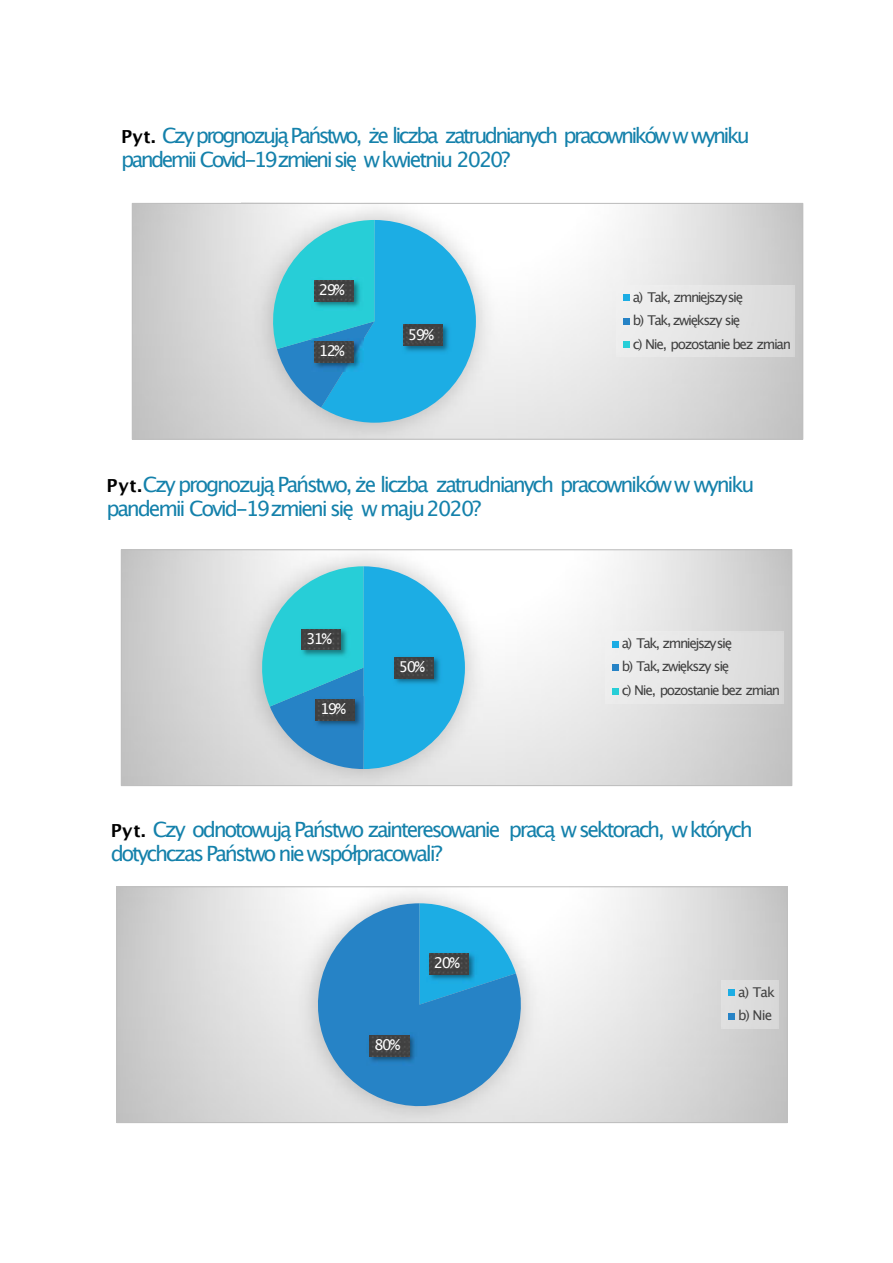
<style>
.page{position:relative;width:893px;height:1263px;background:#fff}
.page>*{position:absolute;margin:0;border:0;box-sizing:border-box;transform-origin:0 0}
.t1{font:21px/24px "Lucida Grande";letter-spacing:-.11em;color:#1481ab}
.t2{font:15px "Lucida Grande";letter-spacing:-.1em;color:#fff}
.t3{font:13.5px/23.5px "Lucida Grande";letter-spacing:-.1em;color:#404040}
.s1{font-weight:700;font-size:18px;color:#000}
</style>
<div class="page">
<svg style="left:262px;top:220px;width:214px;height:203px"></svg>
<img style="left:400px;top:322px;width:53px;height:33px">
<img style="left:311px;top:338px;width:52px;height:34px">
<img style="left:311px;top:277px;width:52px;height:33px">
<div style="left:623px;top:294px;width:7px;height:7px;background:#1cade4"></div>
<div style="left:623px;top:318px;width:7px;height:7px;background:#2683c6"></div>
<div style="left:623px;top:341px;width:7px;height:7px;background:#27ced7"></div>
<img style="left:404px;top:325px;width:39px;height:21px">
<img style="left:314px;top:341px;width:40px;height:21px">
<img style="left:314px;top:280px;width:40px;height:21px">
<div style="left:132px;top:203px;width:671px;height:237px;border:1px solid #bfbfbf"></div>
<svg style="left:248px;top:566px;width:217px;height:203px"></svg>
<img style="left:391px;top:654px;width:52px;height:34px">
<img style="left:312px;top:696px;width:52px;height:34px">
<img style="left:298px;top:626px;width:52px;height:33px">
<img style="left:605px;top:632px;width:178px;height:71px">
<div style="left:612px;top:641px;width:7px;height:6px;background:#1cade4"></div>
<img style="left:395px;top:657px;width:39px;height:21px">
<img style="left:316px;top:699px;width:39px;height:21px">
<img style="left:302px;top:629px;width:39px;height:21px">
<div style="left:612px;top:664px;width:7px;height:7px;background:#2683c6"></div>
<div style="left:612px;top:688px;width:7px;height:6px;background:#27ced7"></div>
<div style="left:121px;top:549px;width:671px;height:237px;border:1px solid #bfbfbf"></div>
<svg style="left:306px;top:903px;width:227px;height:215px;fill:#2683c6"></svg>
<img style="left:426px;top:950px;width:52px;height:34px">
<img style="left:367px;top:1032px;width:52px;height:34px">
<div style="left:721px;top:981px;width:58px;height:48px;background:#dcdcdc"></div>
<div style="left:729px;top:989px;width:6px;height:7px;background:#1cade4"></div>
<div style="left:729px;top:1013px;width:6px;height:7px;background:#2683c6"></div>
<img style="left:429px;top:953px;width:40px;height:21px">
<img style="left:370px;top:1035px;width:39px;height:21px">
<div style="left:116px;top:886px;width:672px;height:237px;border:1px solid #bfbfbf"></div>
<p class="t1" style="left:121px;top:125px;width:630px"><span class="s1">Pyt.</span> Czy prognozują Państwo, że liczba zatrudnianych pracowników w wyniku pandemii Covid-19zmieni się w kwietniu 2020?</p>
<p class="t2" style="left:319px;top:283px;width:27px">29%</p>
<p class="t2" style="left:319px;top:345px;width:27px">12%</p>
<p class="t2" style="left:408px;top:328px;width:27px">59%</p>
<p class="t3" style="left:633px;top:286px;width:160px">a) Tak, zmniejszysię<br>b) Tak, zwiększy się<br>c) Nie, pozostanie bez zmian</p>
<p class="t1" style="left:107px;top:474px;width:650px"><span class="s1">Pyt.</span>Czy prognozują Państwo, że liczba zatrudnianych pracowników w wyniku pandemii Covid-19zmieni się w maju 2020?</p>
<p class="t2" style="left:306px;top:632px;width:27px">31%</p>
<p class="t3" style="left:622px;top:632px;width:160px">a) Tak, zmniejszysię<br>b) Tak, zwiększy się<br>c) Nie, pozostanie bez zmian</p>
<p class="t2" style="left:399px;top:660px;width:27px">50%</p>
<p class="t2" style="left:320px;top:702px;width:27px">19%</p>
<p class="t1" style="left:111px;top:819px;width:644px"><span class="s1">Pyt.</span> Czy odnotowują Państwo zainteresowanie pracą w sektorach, w których dotychczas Państwo nie współpracowali?</p>
<p class="t2" style="left:374px;top:1038px;width:27px">80%</p>
<p class="t2" style="left:434px;top:956px;width:27px">20%</p>
<p class="t3" style="left:738px;top:981px;width:39px">a) Tak b) Nie</p>
</div>
